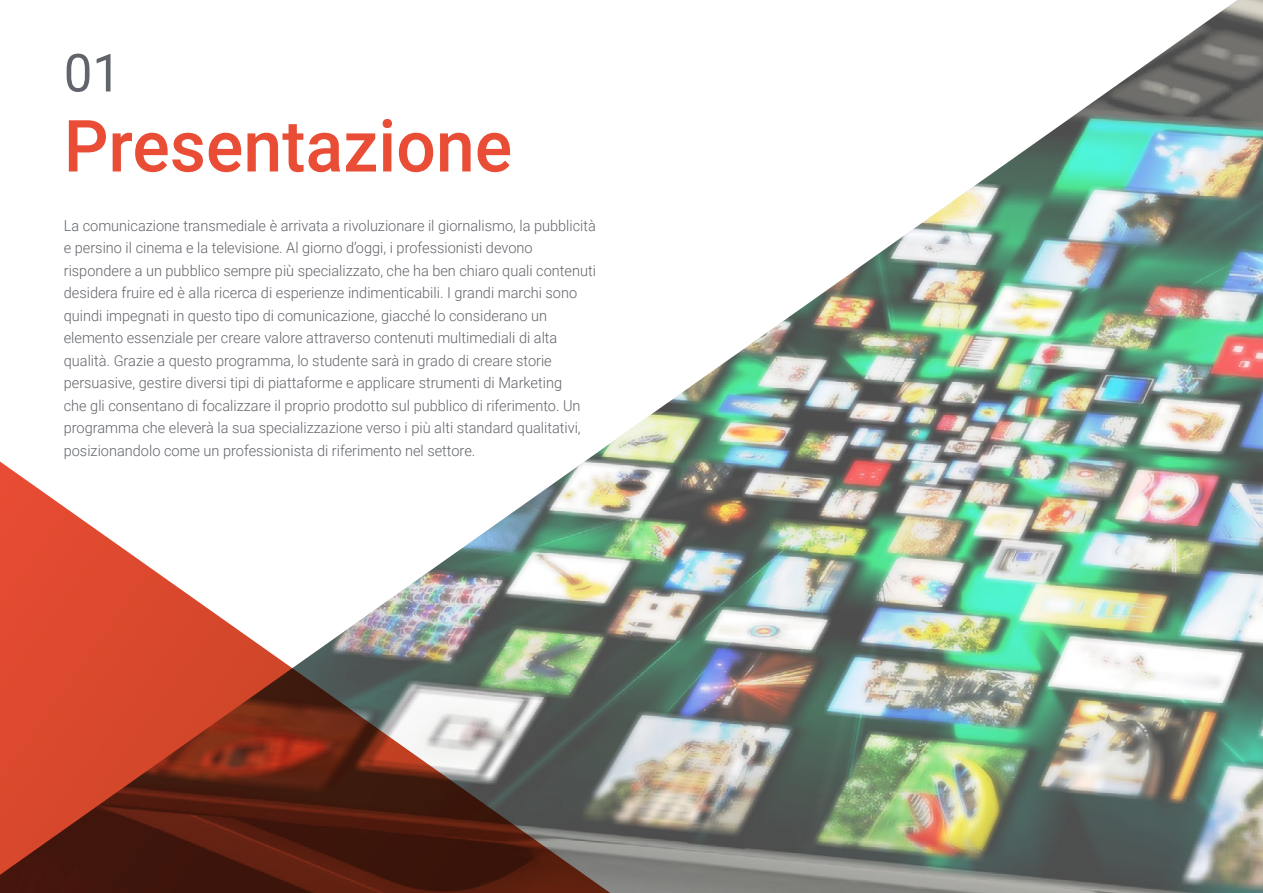
<style>
.page{position:relative;width:1263px;height:893px;background:#fff}
.page>*{position:absolute;margin:0;border:0;box-sizing:border-box;transform-origin:0 0}
.t1{font:500 72px "Roboto";color:#e94d35}
.t2{font:52.5px "Roboto";color:#61646a}
.t3{font:300 15px/22.5px "Roboto";color:#61646a}
</style>
<div class="page">
<img style="left:606px;top:0;width:657px;height:893px">
<img style="left:0;top:446px;width:640px;height:447px">
<h2 class="t2" style="left:64px;top:36px;width:59px">01</h2>
<h1 class="t1" style="left:64px;top:95px;width:450px">Presentazione</h1>
<p class="t3" style="left:64px;top:214px;width:534px">La comunicazione transmediale è arrivata a rivoluzionare il giornalismo, la pubblicità e persino il cinema e la televisione. Al giorno d’oggi, i professionisti devono rispondere a un pubblico sempre più specializzato, che ha ben chiaro quali contenuti desidera fruire ed è alla ricerca di esperienze indimenticabili. I grandi marchi sono quindi impegnati in questo tipo di comunicazione, giacché lo considerano un elemento essenziale per creare valore attraverso contenuti multimediali di alta qualità. Grazie a questo programma, lo studente sarà in grado di creare storie persuasive, gestire diversi tipi di piattaforme e applicare strumenti di Marketing<br>che gli consentano di focalizzare il proprio prodotto sul pubblico di riferimento. Un programma che eleverà la sua specializzazione verso i più alti standard qualitativi, posizionandolo come un professionista di riferimento nel settore.</p>
</div>
